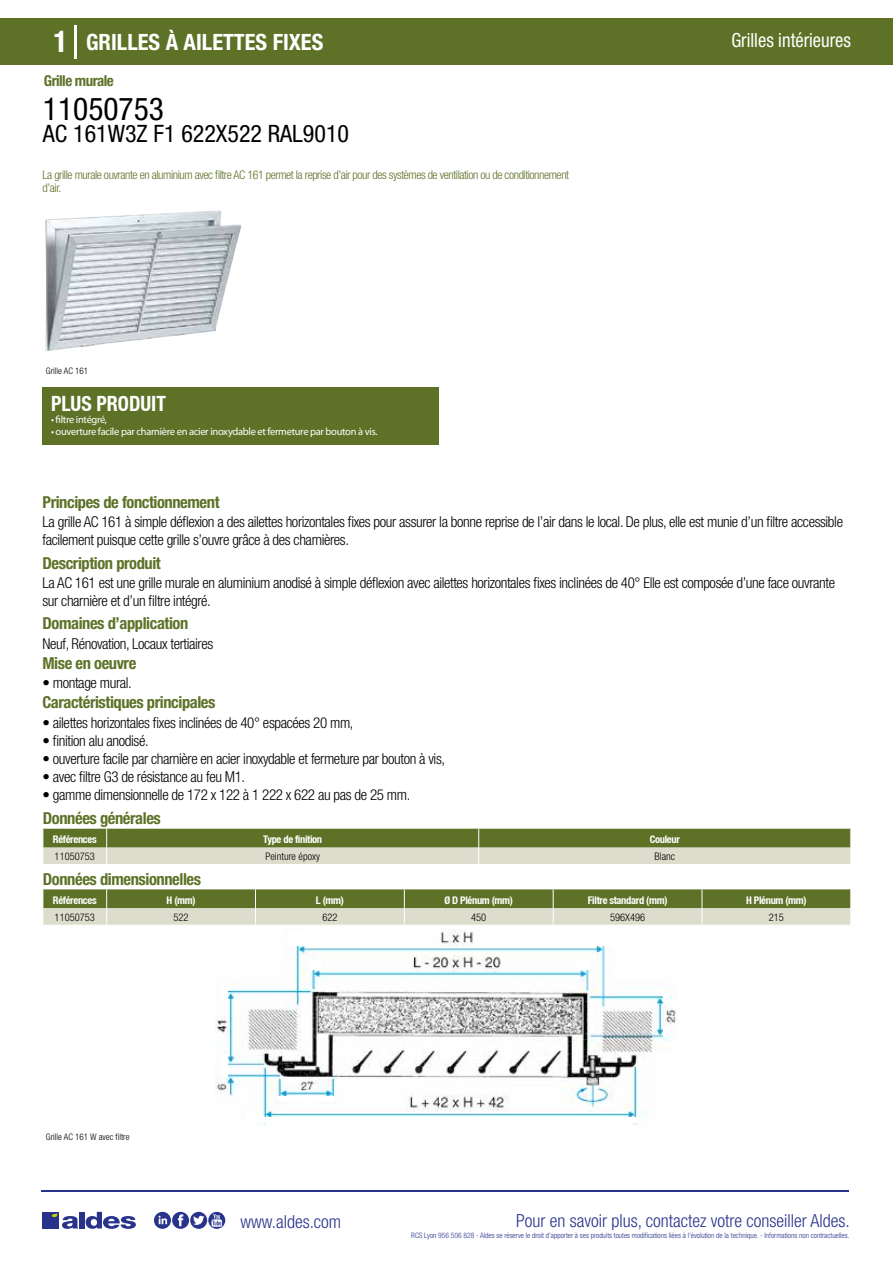
<style>
.page{position:relative;width:893px;height:1263px;background:#fff}
.page>*{position:absolute;margin:0;border:0;box-sizing:border-box;transform-origin:0 0}
.t1{font:condensed 31.5px "Helvetica Neue LT Std";color:#000}
.t2{font:condensed 24px "Helvetica Neue LT Std";color:#000}
.t3{font:700 condensed 22.5px "Helvetica Neue LT Std";color:#fff}
.t4{font:700 condensed 21px "Helvetica Neue";color:#fff;scale:.95 1}
.t5{font:condensed 19.5px "Helvetica Neue LT Std";color:#fff;scale:.95 1}
.t6{font:300 condensed 18px "Helvetica Neue";color:#28348b}
.t7{font:700 condensed 16.5px "Helvetica Neue LT Std";letter-spacing:-.025em;color:#5d7227}
.t8{font:300 condensed 15px/18px "Helvetica Neue LT Std";letter-spacing:-.025em;color:#000}
.t9{font:700 condensed 15px "Helvetica Neue LT Std";letter-spacing:-.035em;color:#5d7227}
.t10{font:300 condensed 12px/13.5px "Helvetica Neue LT Std";letter-spacing:-.035em;color:#5d7227}
.t11{font:700 condensed 10.5px "Helvetica Neue";letter-spacing:-.03em;color:#fff}
.t12{font:10.5px "Myriad Pro";letter-spacing:-.03em;color:#fff}
.t13{font:300 condensed 10.5px "Helvetica Neue";color:#000}
.t14{font:300 condensed 9px "Helvetica Neue";color:#000}
.t15{font:300 condensed 7.5px "Helvetica Neue";color:#28348b}
.s1{font-size:30px}
</style>
<div class="page">
<img style="left:45px;top:210px;width:197px;height:141px">
<div style="left:0;top:18px;width:893px;height:46px;background:#5d7227"></div>
<div style="left:43px;top:387px;width:396px;height:57px;background:#5d7227"></div>
<hr style="left:74px;top:25px;width:2px;height:33px;background:#fff">
<svg style="left:43px;top:829px;width:808px;height:35px;background:#9aa576"></svg>
<svg style="left:43px;top:889px;width:808px;height:36px;background:#9ca679"></svg>
<img style="left:216px;top:930px;width:460px;height:196px">
<div style="left:248px;top:1117px;width:391px;height:5px;background:#fff"></div>
<div style="left:288px;top:931px;width:110px;height:14px;background:#fff"></div>
<div style="left:509px;top:931px;width:110px;height:14px;background:#fff"></div>
<div style="left:663px;top:993px;width:6px;height:9px;background:#fff"></div>
<div style="left:663px;top:1029px;width:6px;height:8px;background:#fff"></div>
<div style="left:309px;top:961px;width:11px;height:9px;background:#fff"></div>
<div style="left:578px;top:961px;width:12px;height:9px;background:#fff"></div>
<div style="left:221px;top:989px;width:7px;height:11px;background:#fff"></div>
<div style="left:221px;top:1054px;width:7px;height:23px;background:#fff"></div>
<div style="left:278px;top:1096px;width:57px;height:6px;background:#fff"></div>
<hr style="left:41px;top:1190px;width:808px;height:1px;background:#28348b">
<svg style="left:154px;top:1212px;width:71px;height:17px"></svg>
<div style="left:42px;top:1212px;width:17px;height:16px;background:#28348b"></div>
<div style="left:79px;top:1212px;width:5px;height:16px;background:#28348b"></div>
<svg style="left:86px;top:1212px;width:50px;height:17px"></svg>
<svg style="left:52px;top:1213px;width:26px;height:16px"></svg>
<h3 class="t3" style="left:54px;top:28px;width:271px"><span class="s1">1</span> GRILLES À AILETTES FIXES</h3>
<h3 class="t5" style="left:731px;top:29px;width:127px">Grilles intérieures</h3>
<p class="t9" style="left:44px;top:71px;width:72px">Grille murale</p>
<h1 class="t1" style="left:43px;top:91px;width:122px">11050753</h1>
<h2 class="t2" style="left:43px;top:120px;width:308px">AC 161W3Z F1 622X522 RAL9010</h2>
<p class="t10" style="left:43px;top:167px;width:528px">La grille murale ouvrante en aluminium avec filtre AC 161 permet la reprise d’air pour des systèmes de ventilation ou de conditionnement d’air.</p>
<p class="t14" style="left:46px;top:365px;width:44px">Grille AC 161</p>
<h3 class="t4" style="left:51px;top:391px;width:122px">PLUS PRODUIT</h3>
<p class="t12" style="left:51px;top:413px;width:58px">• filtre intégré,</p>
<p class="t12" style="left:51px;top:425px;width:328px">• ouverture facile par charnière en acier inoxydable et fermeture par bouton à vis.</p>
<p class="t7" style="left:43px;top:492px;width:179px">Principes de fonctionnement</p>
<p class="t8" style="left:43px;top:513px;width:802px">La grille AC 161 à simple déflexion a des ailettes horizontales fixes pour assurer la bonne reprise de l’air dans le local. De plus, elle est munie d’un filtre accessible facilement puisque cette grille s’ouvre grâce à des charnières.</p>
<p class="t8" style="left:43px;top:573px;width:794px">La AC 161 est une grille murale en aluminium anodisé à simple déflexion avec ailettes horizontales fixes inclinées de 40° Elle est composée d’une face ouvrante sur charnière et d’un filtre intégré.</p>
<p class="t8" style="left:43px;top:634px;width:172px">Neuf, Rénovation, Locaux tertiaires</p>
<p class="t8" style="left:43px;top:674px;width:91px">• montage mural.</p>
<p class="t7" style="left:43px;top:553px;width:120px">Description produit</p>
<p class="t7" style="left:43px;top:613px;width:147px">Domaines d’application</p>
<p class="t7" style="left:43px;top:653px;width:95px">Mise en oeuvre</p>
<p class="t7" style="left:43px;top:692px;width:174px">Caractéristiques principales</p>
<p class="t8" style="left:43px;top:713px;width:312px">• ailettes horizontales fixes inclinées de 40° espacées 20 mm,</p>
<p class="t8" style="left:43px;top:731px;width:108px">• finition alu anodisé.</p>
<p class="t8" style="left:43px;top:749px;width:404px">• ouverture facile par charnière en acier inoxydable et fermeture par bouton à vis,</p>
<p class="t8" style="left:43px;top:767px;width:204px">• avec filtre G3 de résistance au feu M1.</p>
<p class="t8" style="left:43px;top:785px;width:369px">• gamme dimensionnelle de 172 x 122 à 1 222 x 622 au pas de 25 mm.</p>
<p class="t7" style="left:43px;top:808px;width:119px">Données générales</p>
<p class="t11" style="left:53px;top:833px;width:45px">Références</p>
<p class="t11" style="left:263px;top:833px;width:60px">Type de finition</p>
<p class="t11" style="left:650px;top:833px;width:32px">Couleur</p>
<p class="t13" style="left:55px;top:850px;width:42px">11050753</p>
<p class="t13" style="left:265px;top:850px;width:56px">Peinture époxy</p>
<p class="t13" style="left:654px;top:850px;width:22px">Blanc</p>
<p class="t7" style="left:43px;top:869px;width:160px">Données dimensionnelles</p>
<p class="t11" style="left:53px;top:894px;width:45px">Références</p>
<p class="t11" style="left:167px;top:894px;width:30px">H (mm)</p>
<p class="t11" style="left:316px;top:894px;width:29px">L (mm)</p>
<p class="t11" style="left:445px;top:894px;width:70px">Ø D Plénum (mm)</p>
<p class="t11" style="left:588px;top:894px;width:81px">Filtre standard (mm)</p>
<p class="t11" style="left:746px;top:894px;width:62px">H Plénum (mm)</p>
<p class="t13" style="left:55px;top:911px;width:42px">11050753</p>
<p class="t13" style="left:174px;top:911px;width:17px">522</p>
<p class="t13" style="left:322px;top:911px;width:17px">622</p>
<p class="t13" style="left:471px;top:911px;width:17px">450</p>
<p class="t13" style="left:610px;top:911px;width:37px">596X496</p>
<p class="t13" style="left:769px;top:911px;width:17px">215</p>
<p class="t14" style="left:46px;top:1132px;width:85px">Grille AC 161 W avec filtre</p>
<p class="t6" style="left:240px;top:1211px;width:102px">www.aldes.com</p>
<p class="t6" style="left:516px;top:1211px;width:335px">Pour en savoir plus, contactez votre conseiller Aldes.</p>
<p class="t15" style="left:411px;top:1230px;width:440px">RCS Lyon 956 506 828 - Aldes se réserve le droit d’apporter à ses produits toutes modifications liées à l’évolution de la technique. - Informations non contractuelles.</p>
</div>
